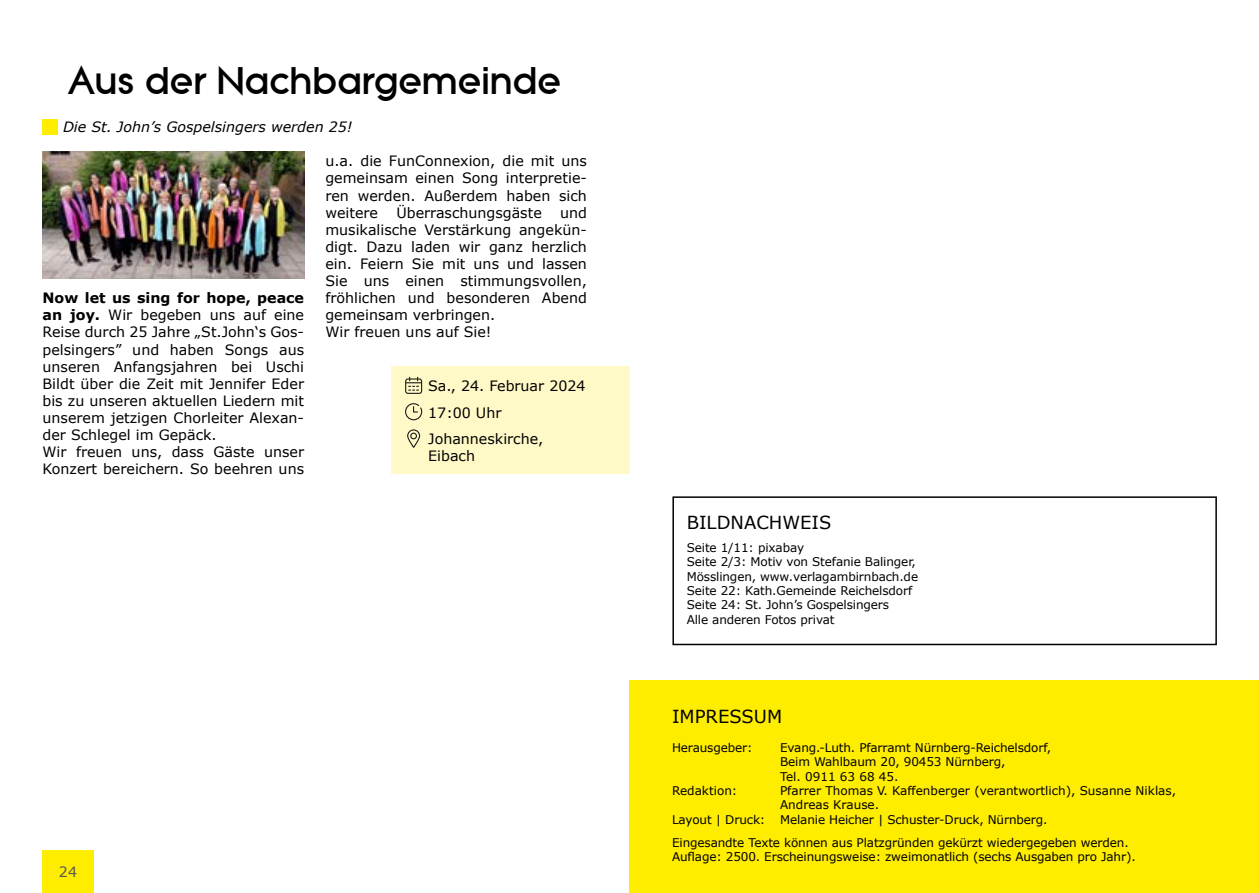
<style>
.page{position:relative;width:1259px;height:893px;background:#fff}
.page>*{position:absolute;margin:0;border:0;box-sizing:border-box;transform-origin:0 0}
.t1{font:800 37.5px "Brad Becker";color:#000}
.t2{font:18px "Verdana";color:#000}
.t3{font:14.25px/17.1px "Verdana";color:#000}
.t4{font:italic 14.25px "Verdana";color:#000}
.t5{font:14.25px "Verdana";color:#575756}
.t6{font:12px/14.4px "Verdana";letter-spacing:-.01em;color:#000}
.s1{font-weight:700}
</style>
<div class="page">
<div style="left:43px;top:850px;width:51px;height:43px;background:#ffed00"></div>
<div style="left:43px;top:120px;width:15px;height:15px;background:#ffed00"></div>
<img style="left:43px;top:151px;width:261px;height:127px">
<div style="left:391px;top:366px;width:238px;height:108px;background:#fff9c7"></div>
<div style="left:405px;top:378px;width:17px;height:16px;border:1px solid #1d1d1c;border-radius:2px"></div>
<svg style="left:406px;top:377px;width:16px;height:14px"></svg>
<svg style="left:405px;top:403px;width:18px;height:18px"></svg>
<div style="left:407px;top:429px;width:13px;height:19px;border:1px solid #1d1d1c;border-radius:6px"></div>
<div style="left:410px;top:433px;width:7px;height:6px;border:1px solid #1d1d1c;border-radius:50%"></div>
<div style="left:629px;top:680px;width:630px;height:213px;background:#ffed00"></div>
<div style="left:672px;top:496px;width:544px;height:149px;border:2px solid #000"></div>
<h1 class="t1" style="left:69px;top:59px;width:494px">Aus der Nachbargemeinde</h1>
<p class="t4" style="left:63px;top:118px;width:291px">Die St. John’s Gospelsingers werden 25!</p>
<p class="t3" style="left:43px;top:290px;width:263px"><span class="s1">Now let us sing for hope, peace an joy.</span> Wir begeben uns auf eine Reise durch 25 Jahre „St.John‘s Gos&shy;pelsingers” und haben Songs aus unseren Anfangsjahren bei Uschi Bildt über die Zeit mit Jennifer Eder bis zu unseren aktuellen Liedern mit unserem jetzigen Chorleiter Alexan&shy;der Schlegel im Gepäck.<br>Wir freuen uns, dass Gäste unser Konzert bereichern. So beehren uns</p>
<p class="t3" style="left:325px;top:153px;width:263px;text-align:justify">u.a. die FunConnexion, die mit uns gemeinsam einen Song interpretie&shy;ren werden. Außerdem haben sich weitere</p>
<p class="t3" style="left:396px;top:204px;width:147px">Überraschungsgäste</p>
<p class="t3" style="left:325px;top:204px;width:263px;text-indent:235px">und musikalische Verstärkung angekün&shy;digt. Dazu laden wir ganz herzlich ein. Feiern Sie mit uns und lassen<br>Sie uns einen stimmungsvollen, fröhlichen und besonderen Abend gemeinsam verbringen.<br>Wir freuen uns auf Sie!</p>
<p class="t3" style="left:428px;top:373px;width:159px;line-height:26.2px">Sa., 24. Februar 2024<br>17:00 Uhr<br>Johanneskirche,</p>
<p class="t3" style="left:428px;top:447px;width:48px">Eibach</p>
<p class="t5" style="left:59px;top:863px;width:20px">24</p>
<p class="t2" style="left:687px;top:511px;width:146px">BILDNACHWEIS</p>
<p class="t6" style="left:687px;top:540px;width:233px">Seite 1/11: pixabay<br>Seite 2/3: Motiv von Stefanie Balinger, Mösslingen, www.verlagambirnbach.de Seite 22: Kath.Gemeinde Reichelsdorf Seite 24: St. John’s Gospelsingers<br>Alle anderen Fotos privat</p>
<p class="t2" style="left:672px;top:705px;width:112px">IMPRESSUM</p>
<p class="t6" style="left:672px;top:740px;width:82px">Herausgeber:</p>
<p class="t6" style="left:780px;top:740px;width:272px">Evang.-Luth. Pfarramt Nürnberg-Reichelsdorf,<br>Beim Wahlbaum 20, 90453 Nürnberg,<br>Tel. 0911 63 68 45.</p>
<p class="t6" style="left:672px;top:784px;width:67px">Redaktion:</p>
<p class="t6" style="left:780px;top:784px;width:397px">Pfarrer Thomas V. Kaffenberger (verantwortlich), Susanne Niklas,</p>
<p class="t6" style="left:780px;top:798px;width:101px">Andreas Krause.</p>
<p class="t6" style="left:672px;top:812px;width:377px">Layout | Druck: Melanie Heicher | Schuster-Druck, Nürnberg.</p>
<p class="t6" style="left:672px;top:835px;width:465px">Eingesandte Texte können aus Platzgründen gekürzt wiedergegeben werden.<br>Auflage: 2500. Erscheinungsweise: zweimonatlich (sechs Ausgaben pro Jahr).</p>
</div>
